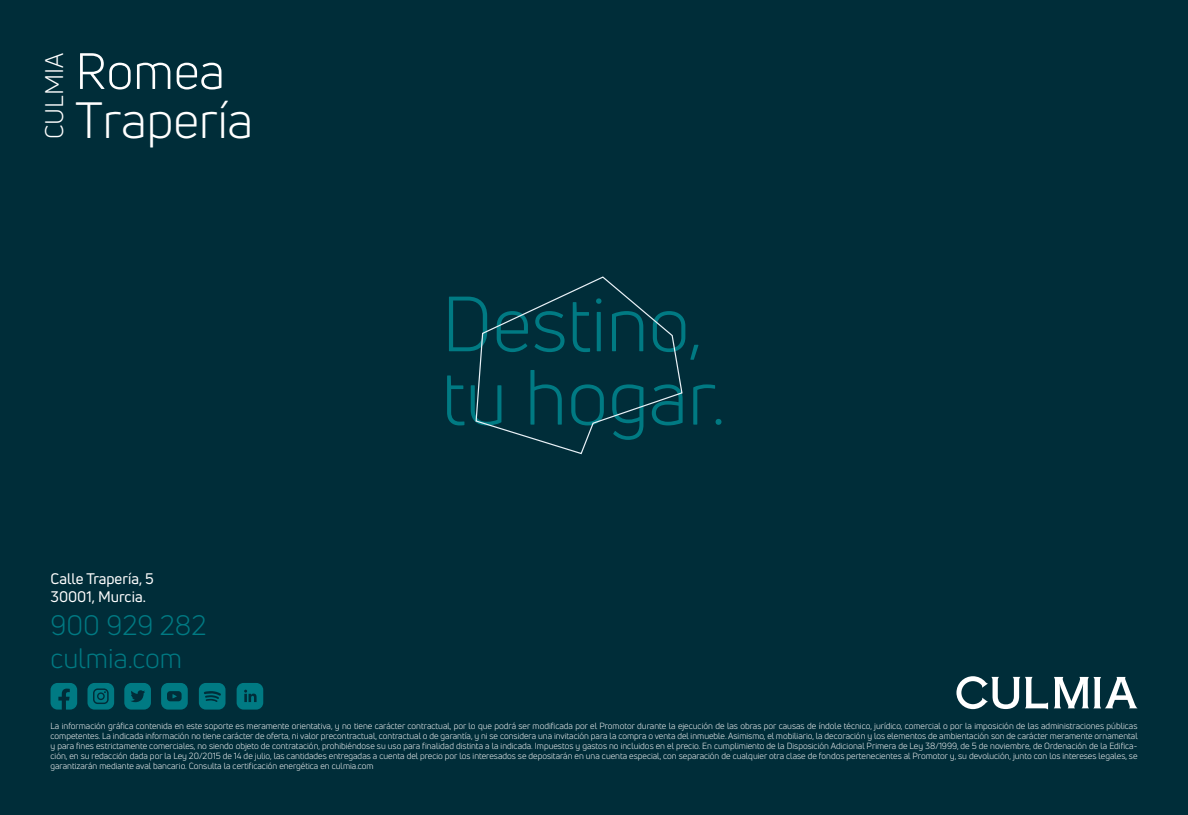
<style>
.page{position:relative;width:1188px;height:815px;background:#fff}
.page>*{position:absolute;margin:0;border:0;box-sizing:border-box;transform-origin:0 0}
.t1{font:76.38px/73.4px "Uni Neue";color:#007a83}
.t2{font:50px "Uni Neue";color:#fff}
.t3{font:49.88px "Uni Neue";color:#fff}
.t4{font:27.5px "Uni Neue";color:#007a83}
.t5{font:25px "Uni Neue";color:#fff}
.t6{font:15px/18.8px "Uni Neue";color:#fff}
.t7{font:8.75px/10px "Uni Neue";color:#fff;text-align:justify}
</style>
<div class="page">
<div style="left:0;top:0;width:1187px;height:815px;background:#002d39"></div>
<svg style="left:1054px;top:677px;width:83px;height:31px"></svg>
<svg style="left:956px;top:676px;width:91px;height:34px"></svg>
<svg style="left:475px;top:276px;width:208px;height:179px"></svg>
<svg style="left:50px;top:683px;width:27px;height:27px"></svg>
<svg style="left:87px;top:683px;width:27px;height:27px"></svg>
<svg style="left:124px;top:683px;width:27px;height:27px"></svg>
<svg style="left:161px;top:683px;width:27px;height:27px"></svg>
<svg style="left:199px;top:683px;width:26px;height:27px"></svg>
<svg style="left:236px;top:683px;width:27px;height:27px"></svg>
<h3 class="t5" style="left:39px;top:139px;width:88px;rotate:-90deg">CULMIA</h3>
<h2 class="t2" style="left:75px;top:41px;width:151px">Romea</h2>
<h3 class="t3" style="left:75px;top:90px;width:179px">Trapería</h3>
<h3 class="t6" style="left:50px;top:569px;width:105px">Calle Trapería, 5<br>30001, Murcia.</h3>
<h3 class="t4" style="left:50px;top:608px;width:157px">900 929 282</h3>
<h3 class="t4" style="left:50px;top:642px;width:133px">culmia.com</h3>
<h1 class="t1" style="left:441px;top:287px;width:285px">Destino, tu hogar.</h1>
<p class="t7" style="left:50px;top:721px;width:1088px">La información gráfica contenida en este soporte es meramente orientativa, y no tiene carácter contractual, por lo que podrá ser modificada por el Promotor durante la ejecución de las obras por causas de índole técnico, jurídico, comercial o por la imposición de las administraciones públicas competentes. La indicada información no tiene carácter de oferta, ni valor precontractual, contractual o de garantía, y ni se considera una invitación para la compra o venta del inmueble. Asimismo, el mobiliario, la decoración y los elementos de ambientación son de carácter meramente ornamental y para fines estrictamente comerciales, no siendo objeto de contratación, prohibiéndose su uso para finalidad distinta a la indicada. Impuestos y gastos no incluidos en el precio. En cumplimiento de la Disposición Adicional Primera de Ley 38/1999, de 5 de noviembre, de Ordenación de la Edifica&shy;ción, en su redacción dada por la Ley 20/2015 de 14 de julio, las cantidades entregadas a cuenta del precio por los interesados se depositarán en una cuenta especial, con separación de cualquier otra clase de fondos pertenecientes al Promotor y, su devolución, junto con los intereses legales, se garantizarán mediante aval bancario. Consulta la certificación energética en culmia.com</p>
</div>
